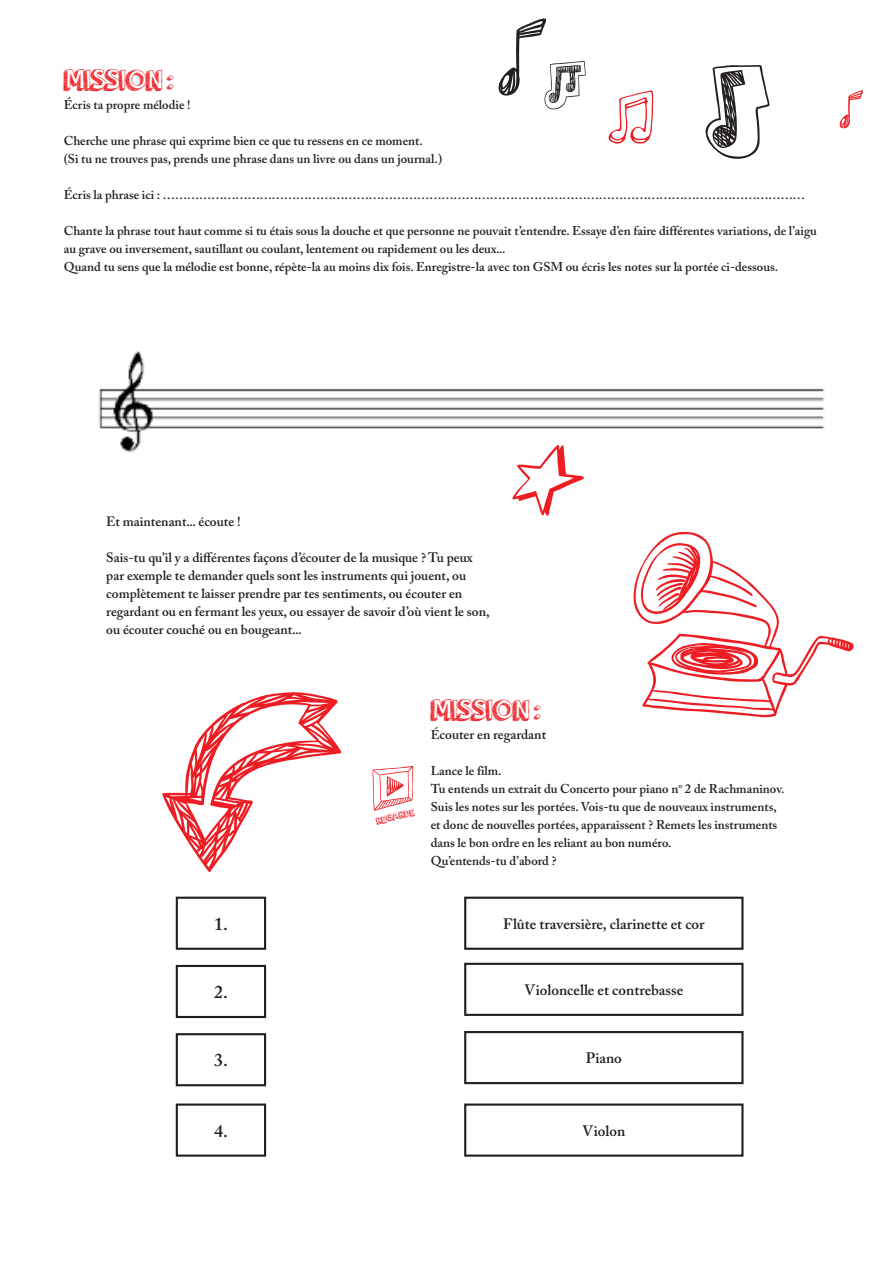
<style>
.page{position:relative;width:893px;height:1263px;background:#fff}
.page>*{position:absolute;margin:0;border:0;box-sizing:border-box;transform-origin:0 0}
.t1{font:30px "orangejuice";letter-spacing:-.025em;color:#ee1d23}
.t2{font:600 18px "Adobe Caslon Pro";color:#231f20}
.t3{font:600 15px "Adobe Caslon Pro";color:#231f20}
.t4{font:600 13.5px/18px "Adobe Caslon Pro";color:#231f20}
.t5{font:600 12.75px/18px "Adobe Caslon Pro";color:#231f20}
.t6{font:10.5px "orangejuice";color:#ee1d23}
.s1{font-size:12.75px}
</style>
<div class="page">
<svg style="left:839px;top:90px;width:24px;height:39px"></svg>
<svg style="left:705px;top:65px;width:65px;height:94px"></svg>
<svg style="left:608px;top:90px;width:45px;height:54px"></svg>
<svg style="left:498px;top:18px;width:88px;height:92px"></svg>
<img style="left:99px;top:351px;width:726px;height:102px">
<svg style="left:372px;top:766px;width:41px;height:45px"></svg>
<svg style="left:633px;top:531px;width:221px;height:186px"></svg>
<svg style="left:512px;top:445px;width:72px;height:71px"></svg>
<div style="left:176px;top:897px;width:90px;height:53px;border:2px solid #231f20"></div>
<div style="left:464px;top:897px;width:279px;height:53px;border:2px solid #231f20"></div>
<div style="left:464px;top:963px;width:279px;height:53px;border:2px solid #231f20"></div>
<div style="left:464px;top:1031px;width:279px;height:53px;border:2px solid #231f20"></div>
<div style="left:464px;top:1103px;width:279px;height:54px;border:2px solid #231f20"></div>
<div style="left:176px;top:965px;width:90px;height:53px;border:2px solid #231f20"></div>
<div style="left:176px;top:1033px;width:90px;height:53px;border:2px solid #231f20"></div>
<div style="left:176px;top:1103px;width:90px;height:54px;border:2px solid #231f20"></div>
<svg style="left:162px;top:692px;width:179px;height:180px"></svg>
<p class="t1" style="left:64px;top:60px;width:111px">MISSION :</p>
<p class="t5" style="left:64px;top:96px;width:128px">Écris ta propre mélodie !</p>
<p class="t5" style="left:64px;top:132px;width:361px">Cherche une phrase qui exprime bien ce que tu ressens en ce moment.</p>
<p class="t5" style="left:64px;top:150px;width:380px">(Si tu ne trouves pas, prends une phrase dans un livre ou dans un journal.)</p>
<p class="t5" style="left:64px;top:186px;width:743px">Écris la phrase ici : ……………………………………………………………………………………………………………………………………………</p>
<p class="t5" style="left:64px;top:222px;width:755px">Chante la phrase tout haut comme si tu étais sous la douche et que personne ne pouvait t’entendre. Essaye d’en faire différentes variations, de l’aigu au grave ou inversement, sautillant ou coulant, lentement ou rapidement ou les deux...</p>
<p class="t5" style="left:64px;top:258px;width:716px">Quand tu sens que la mélodie est bonne, répète-la au moins dix fois. Enregistre-la avec ton GSM ou écris les notes sur la portée ci-dessous.</p>
<p class="t4" style="left:106px;top:512px;width:136px">Et maintenant... écoute !</p>
<p class="t4" style="left:106px;top:548px;width:385px">Sais-tu qu’il y a différentes façons d’écouter de la musique ? Tu peux par exemple te demander quels sont les instruments qui jouent, ou complètement te laisser prendre par tes sentiments, ou écouter en regardant ou en fermant les yeux, ou essayer de savoir d’où vient le son, ou écouter couché ou en bougeant...</p>
<p class="t6" style="left:374px;top:814px;width:41px;rotate:-14deg">REGARDE</p>
<p class="t1" style="left:431px;top:689px;width:111px">MISSION :</p>
<p class="t4" style="left:431px;top:725px;width:117px"><span class="s1">É</span>couter en regardant</p>
<p class="t5" style="left:431px;top:761px;width:72px">Lance le film.</p>
<p class="t5" style="left:431px;top:779px;width:355px">Tu entends un extrait du Concerto pour piano n<sup>o</sup> 2 de Rachmaninov.<br>Suis les notes sur les portées. Vois-tu que de nouveaux instruments, et donc de nouvelles portées, apparaissent ? Remets les instruments dans le bon ordre en les reliant au bon numéro.</p>
<p class="t5" style="left:431px;top:851px;width:127px">Qu’entends-tu d’abord ?</p>
<p class="t2" style="left:214px;top:913px;width:15px">1.</p>
<p class="t3" style="left:503px;top:915px;width:203px">Flûte traversière, clarinette et cor</p>
<p class="t2" style="left:214px;top:981px;width:15px">2.</p>
<p class="t3" style="left:524px;top:981px;width:160px">Violoncelle et contrebasse</p>
<p class="t2" style="left:214px;top:1049px;width:15px">3.</p>
<p class="t3" style="left:586px;top:1049px;width:38px">Piano</p>
<p class="t2" style="left:214px;top:1120px;width:15px">4.</p>
<p class="t3" style="left:582px;top:1122px;width:44px">Violon</p>
</div>
